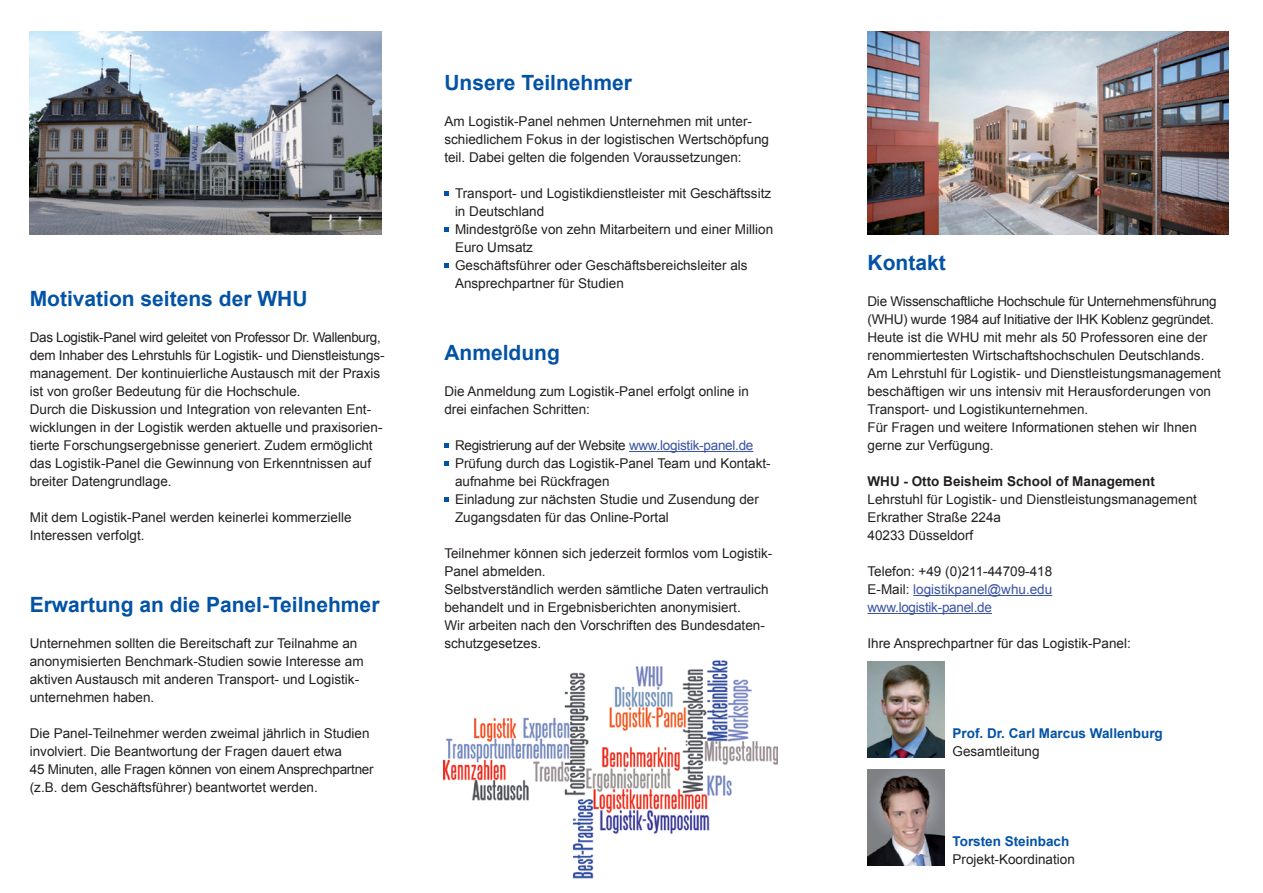
<style>
.page{position:relative;width:1263px;height:893px;background:#fff}
.page>*{position:absolute;margin:0;border:0;box-sizing:border-box;transform-origin:0 0}
.t1{font:700 21px "Arial";color:#0353a5}
.t2{font:13.5px/18px "Arial";color:#231f20}
.t3{font:13.5px/18px "Arial";color:#3a53a3;text-align:justify}
.t4{font:700 13.5px "Arial";color:#0353a5}
.t5{font:700 13.5px "Arial";color:#231f20}
.s1{color:#3a53a3}
.s2{color:#231f20}
</style>
<div class="page">
<img style="left:443px;top:660px;width:334px;height:219px">
<hr style="left:629px;top:451px;width:124px;height:1px;background:#3a53a3">
<svg style="left:444px;top:191px;width:5px;height:5px"></svg>
<svg style="left:444px;top:227px;width:5px;height:5px"></svg>
<svg style="left:444px;top:263px;width:5px;height:5px"></svg>
<svg style="left:444px;top:443px;width:5px;height:5px"></svg>
<svg style="left:444px;top:461px;width:5px;height:5px"></svg>
<svg style="left:444px;top:497px;width:5px;height:5px"></svg>
<img style="left:867px;top:32px;width:362px;height:202px">
<hr style="left:913px;top:595px;width:139px;height:1px;background:#3a53a3">
<hr style="left:867px;top:613px;width:125px;height:1px;background:#3a53a3">
<img style="left:867px;top:770px;width:77px;height:95px">
<img style="left:867px;top:662px;width:77px;height:95px">
<img style="left:30px;top:32px;width:352px;height:202px">
<h1 class="t1" style="left:30px;top:285px;width:279px">Motivation seitens der WHU</h1>
<p class="t2" style="left:30px;top:328px;width:356px">Das Logistik-Panel wird geleitet von Professor Dr. Wallenburg, dem Inhaber des Lehrstuhls für Logistik- und Dienstleistungs&shy;management. Der kontinuierliche Austausch mit der Praxis ist von großer Bedeutung für die Hochschule.<br>Durch die Diskussion und Integration von relevanten Ent&shy;wicklungen in der Logistik werden aktuelle und praxisorien&shy;tierte Forschungsergebnisse generiert. Zudem ermöglicht das Logistik-Panel die Gewinnung von Erkenntnissen auf breiter Datengrundlage.</p>
<p class="t2" style="left:30px;top:508px;width:323px">Mit dem Logistik-Panel werden keinerlei kommerzielle<br>Interessen verfolgt.</p>
<h1 class="t1" style="left:30px;top:591px;width:351px">Erwartung an die Panel-Teilnehmer</h1>
<p class="t2" style="left:30px;top:634px;width:335px">Unternehmen sollten die Bereitschaft zur Teilnahme an anonymisierten Benchmark-Studien sowie Interesse am aktiven Austausch mit anderen Transport- und Logistik&shy;unternehmen haben.</p>
<p class="t2" style="left:30px;top:724px;width:345px">Die Panel-Teilnehmer werden zweimal jährlich in Studien involviert. Die Beantwortung der Fragen dauert etwa<br>45 Minuten, alle Fragen können von einem Ansprechpartner (z.B. dem Geschäftsführer) beantwortet werden.</p>
<h1 class="t1" style="left:444px;top:69px;width:189px">Unsere Teilnehmer</h1>
<p class="t2" style="left:444px;top:112px;width:326px">Am Logistik-Panel nehmen Unternehmen mit unter&shy;schiedlichem Fokus in der logistischen Wertschöpfung teil. Dabei gelten die folgenden Voraussetzungen:</p>
<p class="t2" style="left:455px;top:184px;width:320px">Transport- und Logistikdienstleister mit Geschäftssitz in Deutschland<br>Mindestgröße von zehn Mitarbeitern und einer Million Euro Umsatz<br>Geschäftsführer oder Geschäftsbereichsleiter als Ansprechpartner für Studien</p>
<h1 class="t1" style="left:444px;top:339px;width:117px">Anmeldung</h1>
<p class="t2" style="left:444px;top:382px;width:306px">Die Anmeldung zum Logistik-Panel erfolgt online in drei einfachen Schritten:</p>
<p class="t2" style="left:455px;top:436px;width:317px">Registrierung auf der Website <span class="s1">www.logistik-panel.de </span>Prüfung durch das Logistik-Panel Team und Kontakt&shy;aufnahme bei Rückfragen<br>Einladung zur nächsten Studie und Zusendung der Zugangsdaten für das Online-Portal</p>
<p class="t2" style="left:444px;top:544px;width:329px">Teilnehmer können sich jederzeit formlos vom Logistik-Panel abmelden.<br>Selbstverständlich werden sämtliche Daten vertraulich behandelt und in Ergebnisberichten anonymisiert.<br>Wir arbeiten nach den Vorschriften des Bundesdaten&shy;schutzgesetzes.</p>
<h1 class="t1" style="left:867px;top:249px;width:80px">Kontakt</h1>
<p class="t2" style="left:867px;top:292px;width:355px">Die Wissenschaftliche Hochschule für Unternehmensführung (WHU) wurde 1984 auf Initiative der IHK Koblenz gegründet.<br>Heute ist die WHU mit mehr als 50 Professoren eine der renommiertesten Wirtschaftshochschulen Deutschlands.<br>Am Lehrstuhl für Logistik- und Dienstleistungsmanagement beschäftigen wir uns intensiv mit Herausforderungen von Transport- und Logistikunternehmen.<br>Für Fragen und weitere Informationen stehen wir Ihnen gerne zur Verfügung.</p>
<p class="t5" style="left:867px;top:472px;width:289px">WHU - Otto Beisheim School of Management</p>
<p class="t2" style="left:867px;top:490px;width:331px">Lehrstuhl für Logistik- und Dienstleistungsmanagement<br>Erkrather Straße 224a<br>40233 Düsseldorf</p>
<p class="t3" style="left:867px;top:562px;width:186px"><span class="s2">Telefon: +49 (0)211-44709-418<br>E-Mail:</span> logistikpanel@whu.edu www.logistik-panel.de</p>
<p class="t2" style="left:867px;top:634px;width:265px">Ihre Ansprechpartner für das Logistik-Panel:</p>
<p class="t4" style="left:952px;top:724px;width:212px">Prof. Dr. Carl Marcus Wallenburg</p>
<p class="t2" style="left:952px;top:742px;width:89px">Gesamtleitung</p>
<p class="t4" style="left:952px;top:832px;width:118px">Torsten Steinbach</p>
<p class="t2" style="left:952px;top:850px;width:124px">Projekt-Koordination</p>
</div>
